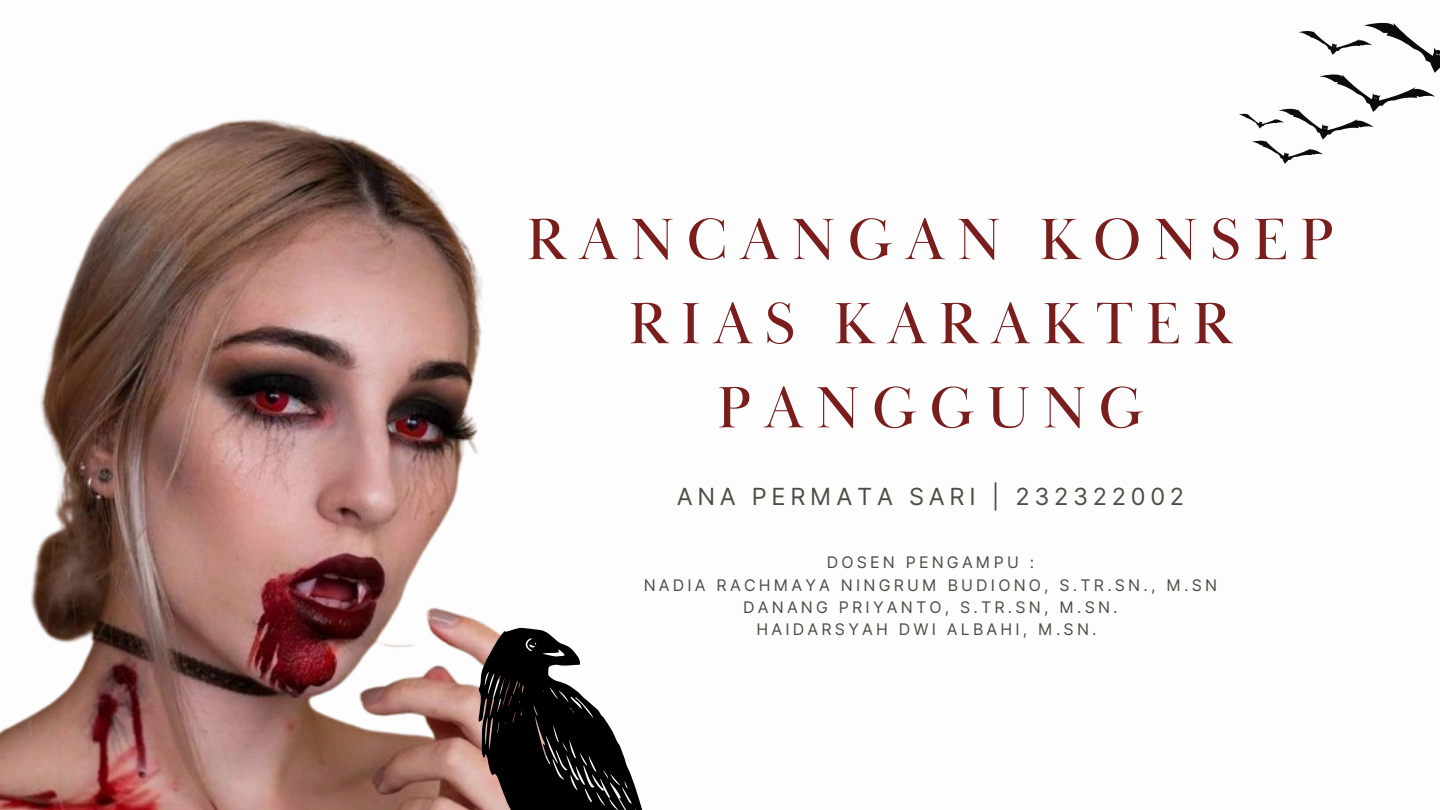
<style>
.page{position:relative;width:1440px;height:810px;background:#fff}
.page>*{position:absolute;margin:0;border:0;box-sizing:border-box;transform-origin:0 0}
.t1{font:60.3px/84.1px "Baskerville Display PT";letter-spacing:.2em;color:#791d1d;text-align:center}
.t2{font:23.6px "Inter";letter-spacing:.2em;color:#504c44}
.t3{font:16px "Inter";letter-spacing:.2em;color:#504c44}
</style>
<div class="page">
<img style="left:0;top:119px;width:522px;height:691px">
<svg style="left:1239px;top:23px;width:201px;height:141px"></svg>
<svg style="left:478px;top:628px;width:165px;height:182px"></svg>
<p class="t1" style="left:526px;top:200px;width:809px">RANCANGAN KONSEP<br>RIAS KARAKTER<br>PANGGUNG</p>
<h1 class="t2" style="left:677px;top:482px;width:509px">ANA PERMATA SARI | 232322002</h1>
<h2 class="t3" style="left:827px;top:553px;width:209px">DOSEN PENGAMPU :</h2>
<p class="t3" style="left:644px;top:575px;width:575px">NADIA RACHMAYA NINGRUM BUDIONO, S.TR.SN., M.SN</p>
<p class="t3" style="left:743px;top:598px;width:376px">DANANG PRIYANTO, S.TR.SN, M.SN.</p>
<p class="t3" style="left:757px;top:620px;width:342px">HAIDARSYAH DWI ALBAHI, M.SN.</p>
</div>
